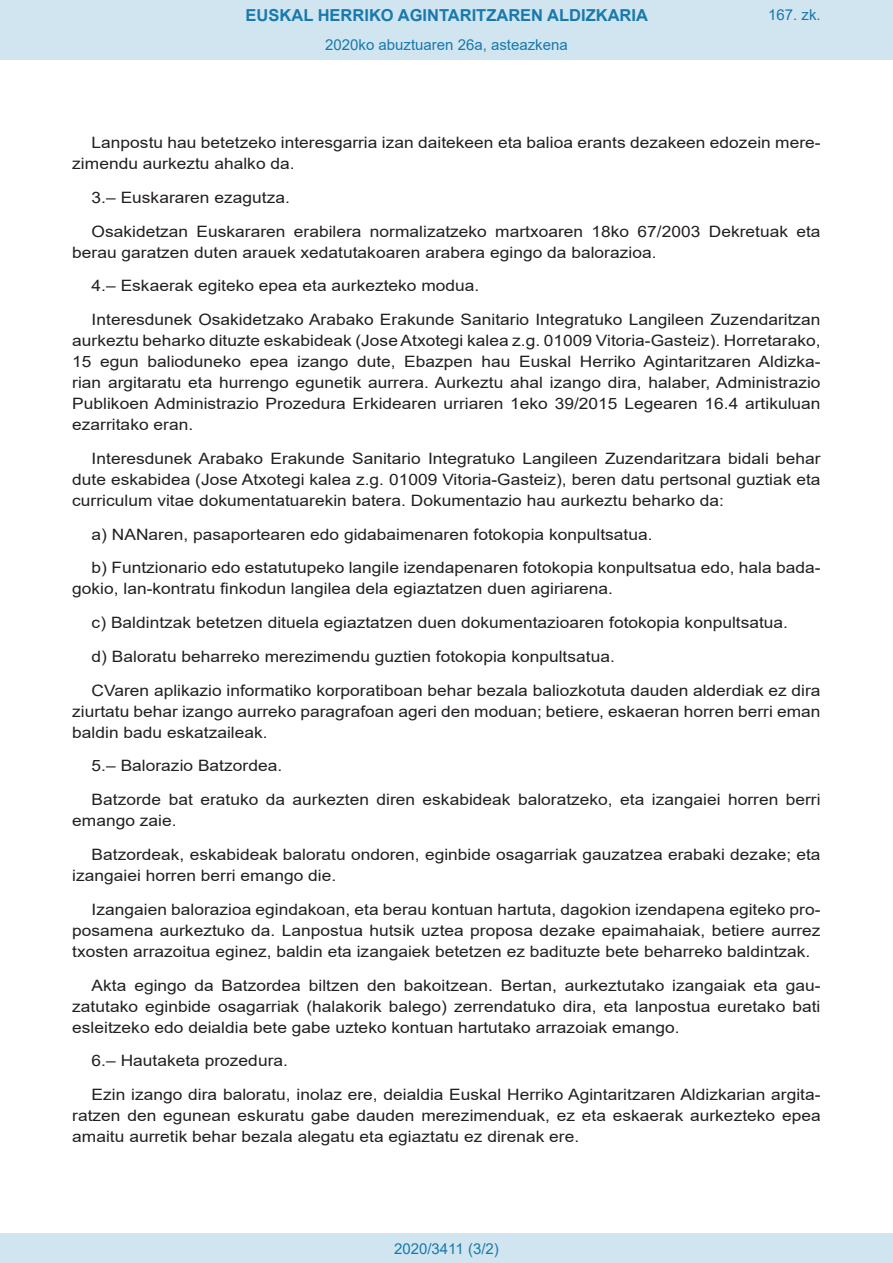
<style>
.page{position:relative;width:893px;height:1263px;background:#fff}
.page>*{position:absolute;margin:0;border:0;box-sizing:border-box;transform-origin:0 0}
.t1{font:700 16.5px "Arial";color:#1879ad}
.BOPVDetalle{font:15.6px/21px "Arial";color:#231f20;text-align:justify;scale:1.11 1}
.Paginacion_Centro{font:15px "Arial";color:#1879ad}
</style>
<div class="page">
<div style="left:0;top:0;width:893px;height:60px;background:#d0e5f0"></div>
<div style="left:0;top:1233px;width:893px;height:30px;background:#d0e5f0"></div>
<p class="t1" style="left:246px;top:3px;width:404px">EUSKAL HERRIKO AGINTARITZAREN ALDIZKARIA</p>
<p class="Paginacion_Centro" style="left:325px;top:35px;width:244px">2020ko abuztuaren 26a, asteazkena</p>
<p class="Paginacion_Centro" style="left:768px;top:5px;width:54px">167. zk.</p>
<p class="BOPVDetalle" style="left:72px;top:132px;width:676px;text-indent:19px">Lanpostu hau betetzeko interesgarria izan daitekeen eta balioa erants dezakeen edozein mere&shy;zimendu aurkeztu ahalko da.</p>
<p class="BOPVDetalle" style="left:92px;top:187px;width:180px">3.– Euskararen ezagutza.</p>
<p class="BOPVDetalle" style="left:72px;top:221px;width:676px;text-indent:19px">Osakidetzan Euskararen erabilera normalizatzeko martxoaren 18ko 67/2003 Dekretuak eta berau garatzen duten arauek xedatutakoaren arabera egingo da balorazioa.</p>
<p class="BOPVDetalle" style="left:92px;top:275px;width:351px">4.– Eskaerak egiteko epea eta aurkezteko modua.</p>
<p class="BOPVDetalle" style="left:72px;top:309px;width:676px;text-indent:19px">Interesdunek Osakidetzako Arabako Erakunde Sanitario Integratuko Langileen Zuzendaritzan aurkeztu beharko dituzte eskabideak (Jose Atxotegi kalea z.g. 01009 Vitoria-Gasteiz). Horretarako, 15 egun balioduneko epea izango dute, Ebazpen hau Euskal Herriko Agintaritzaren Aldizka&shy;rian argitaratu eta hurrengo egunetik aurrera. Aurkeztu ahal izango dira, halaber, Administrazio Publikoen Administrazio Prozedura Erkidearen urriaren 1eko 39/2015 Legearen 16.4 artikuluan ezarritako eran.</p>
<p class="BOPVDetalle" style="left:72px;top:448px;width:676px;text-indent:19px">Interesdunek Arabako Erakunde Sanitario Integratuko Langileen Zuzendaritzara bidali behar dute eskabidea (Jose Atxotegi kalea z.g. 01009 Vitoria-Gasteiz), beren datu pertsonal guztiak eta curriculum vitae dokumentatuarekin batera. Dokumentazio hau aurkeztu beharko da:</p>
<p class="BOPVDetalle" style="left:92px;top:524px;width:507px">a) NANaren, pasaportearen edo gidabaimenaren fotokopia konpultsatua.</p>
<p class="BOPVDetalle" style="left:72px;top:557px;width:676px;text-indent:19px">b) Funtzionario edo estatutupeko langile izendapenaren fotokopia konpultsatua edo, hala bada&shy;gokio, lan-kontratu finkodun langilea dela egiaztatzen duen agiriarena.</p>
<p class="BOPVDetalle" style="left:92px;top:612px;width:629px">c) Baldintzak betetzen dituela egiaztatzen duen dokumentazioaren fotokopia konpultsatua.</p>
<p class="BOPVDetalle" style="left:92px;top:646px;width:473px">d) Baloratu beharreko merezimendu guztien fotokopia konpultsatua.</p>
<p class="BOPVDetalle" style="left:72px;top:680px;width:676px;text-indent:19px">CVaren aplikazio informatiko korporatiboan behar bezala baliozkotuta dauden alderdiak ez dira ziurtatu behar izango aurreko paragrafoan ageri den moduan; betiere, eskaeran horren berri eman baldin badu eskatzaileak.</p>
<p class="BOPVDetalle" style="left:92px;top:755px;width:173px">5.– Balorazio Batzordea.</p>
<p class="BOPVDetalle" style="left:72px;top:789px;width:676px;text-indent:19px">Batzorde bat eratuko da aurkezten diren eskabideak baloratzeko, eta izangaiei horren berri emango zaie.</p>
<p class="BOPVDetalle" style="left:72px;top:844px;width:676px;text-indent:19px">Batzordeak, eskabideak baloratu ondoren, eginbide osagarriak gauzatzea erabaki dezake; eta izangaiei horren berri emango die.</p>
<p class="BOPVDetalle" style="left:72px;top:899px;width:676px;text-indent:19px">Izangaien balorazioa egindakoan, eta berau kontuan hartuta, dagokion izendapena egiteko pro&shy;posamena aurkeztuko da. Lanpostua hutsik uztea proposa dezake epaimahaiak, betiere aurrez txosten arrazoitua eginez, baldin eta izangaiek betetzen ez badituzte bete beharreko baldintzak.</p>
<p class="BOPVDetalle" style="left:72px;top:974px;width:676px;text-indent:19px">Akta egingo da Batzordea biltzen den bakoitzean. Bertan, aurkeztutako izangaiak eta gau&shy;zatutako eginbide osagarriak (halakorik balego) zerrendatuko dira, eta lanpostua euretako bati esleitzeko edo deialdia bete gabe uzteko kontuan hartutako arrazoiak emango.</p>
<p class="BOPVDetalle" style="left:92px;top:1050px;width:178px">6.– Hautaketa prozedura.</p>
<p class="BOPVDetalle" style="left:72px;top:1084px;width:676px;text-indent:19px">Ezin izango dira baloratu, inolaz ere, deialdia Euskal Herriko Agintaritzaren Aldizkarian argita&shy;ratzen den egunean eskuratu gabe dauden merezimenduak, ez eta eskaerak aurkezteko epea amaitu aurretik behar bezala alegatu eta egiaztatu ez direnak ere.</p>
<p class="Paginacion_Centro" style="left:394px;top:1238px;width:106px">2020/3411 (3/2)</p>
</div>
